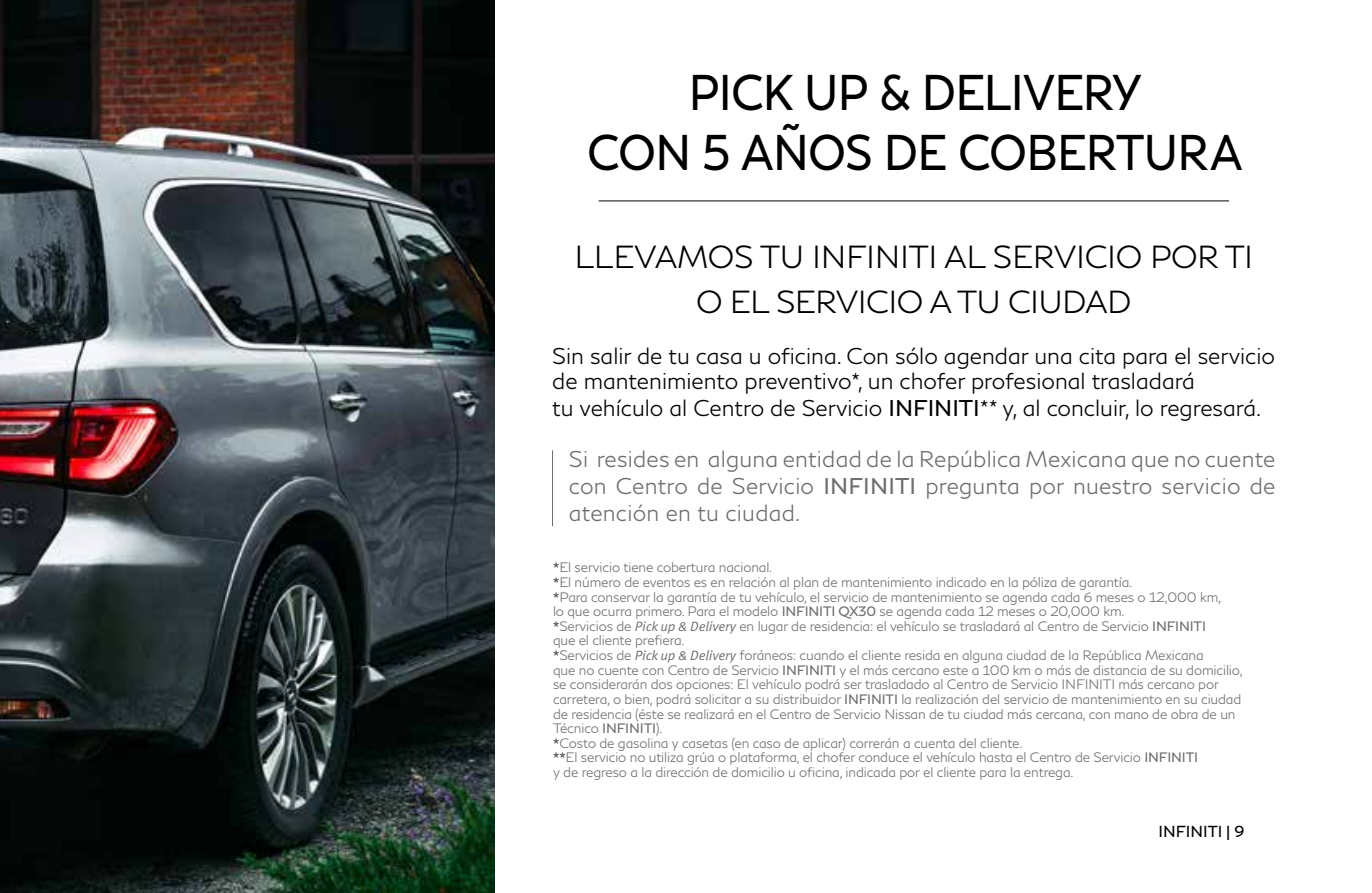
<style>
.page{position:relative;width:1372px;height:893px;background:#fff}
.page>*{position:absolute;margin:0;border:0;box-sizing:border-box;transform-origin:0 0}
.t1{font:49.5px/59.4px "Infiniti Brand";letter-spacing:-.015em;color:#000;text-align:center;scale:.9 1}
.t2{font:300 31.5px/45px "Infiniti Brand";letter-spacing:-.015em;color:#000;text-align:center}
.t3{font:300 22.5px/24.8px "Infiniti Brand";color:#000}
.t4{font:300 22.5px/27px "Infiniti Brand";letter-spacing:.01em;color:#6d6e71;text-align:justify}
.t5{font:15.75px "Infiniti Brand";color:#000}
.t6{font:300 13.5px/14.6px "Infiniti Brand";letter-spacing:-.01em;color:#6d6e71}
.s1{font-weight:400}
.s2{font-family:"Infiniti Meta Pro";font-weight:500;color:#58595b}
.s3{font-family:"Infiniti Meta Pro";font-weight:400;font-style:italic}
</style>
<div class="page">
<img style="left:0;top:0;width:494px;height:893px">
<hr style="left:598px;top:200px;width:630px;height:1px;background:#000">
<hr style="left:552px;top:450px;width:1px;height:76px;background:#6d6e71">
<h1 class="t1" style="left:587px;top:61px;width:729px">PICK UP &amp; DELIVERY<br>CON 5 AÑOS DE COBERTURA</h1>
<h2 class="t2" style="left:574px;top:233px;width:680px">LLEVAMOS TU INFINITI AL SERVICIO POR TI<br>O EL SERVICIO A TU CIUDAD</h2>
<h3 class="t3" style="left:552px;top:343px;width:724px">Sin salir de tu casa u oficina. Con sólo agendar una cita para el servicio de mantenimiento preventivo*, un chofer profesional trasladará</h3>
<h3 class="t3" style="left:552px;top:395px;width:710px">tu vehículo al Centro de Servicio <span class="s1">INFINITI</span>** y, al concluir, lo regresará.</h3>
<h3 class="t4" style="left:569px;top:445px;width:708px">Si resides en alguna entidad de la República Mexicana que no cuente con Centro de Servicio <span class="s1">INFINITI</span> pregunta por nuestro servicio de atención en tu ciudad.</h3>
<p class="t6" style="left:553px;top:560px;width:691px"><span class="s2">*</span>El servicio tiene cobertura nacional.<br><span class="s2">*</span>El número de eventos es en relación al plan de mantenimiento indicado en la póliza de garantía.<br><span class="s2">*</span>Para conservar la garantía de tu vehículo, el servicio de mantenimiento se agenda cada 6 meses o 12,000 km,<br>lo que ocurra primero. Para el modelo <span class="s1">INFINITI QX30</span> se agenda cada 12 meses o 20,000 km.<br><span class="s2">*</span>Servicios de <span class="s3">Pick up &amp; Delivery</span> en lugar de residencia: el vehículo se trasladará al Centro de Servicio <span class="s1">INFINITI<br></span>que el cliente prefiera.<br><span class="s2">*</span>Servicios de <span class="s3">Pick up &amp; Delivery</span> foráneos: cuando el cliente resida en alguna ciudad de la República Mexicana<br>que no cuente con Centro de Servicio <span class="s1">INFINITI</span> y el más cercano este a 100 km o más de distancia de su domicilio, se considerarán dos opciones: El vehículo podrá ser trasladado al Centro de Servicio INFINITI más cercano por carretera, o bien, podrá solicitar a su distribuidor <span class="s1">INFINITI</span> la realización del servicio de mantenimiento en su ciudad de residencia (éste se realizará en el Centro de Servicio Nissan de tu ciudad más cercana, con mano de obra de un Técnico <span class="s1">INFINITI</span>).<br><span class="s2">*</span>Costo de gasolina y casetas (en caso de aplicar) correrán a cuenta del cliente.<br><span class="s2">**</span>El servicio no utiliza grúa o plataforma, el chofer conduce el vehículo hasta el Centro de Servicio <span class="s1">INFINITI<br></span>y de regreso a la dirección de domicilio u oficina, indicada por el cliente para la entrega.</p>
<p class="t5" style="left:1158px;top:821px;width:87px">INFINITI | 9</p>
</div>
